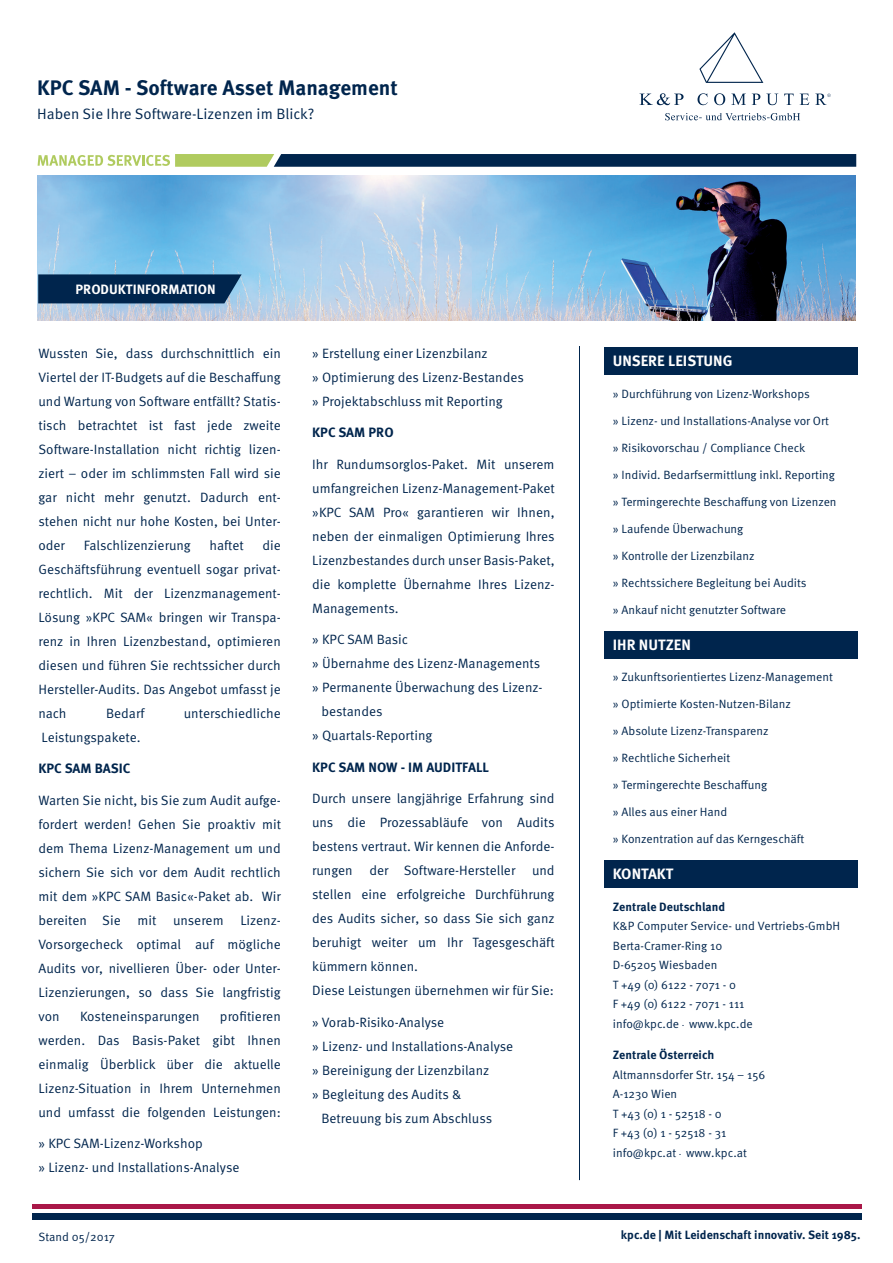
<style>
.page{position:relative;width:893px;height:1263px;background:#fff}
.page>*{position:absolute;margin:0;border:0;box-sizing:border-box;transform-origin:0 0}
.t1{font:700 21px "Meta Pro";color:#00254d}
.t2{font:15px "Meta Pro";color:#00254d}
.t3{font:700 15px "Meta Pro";color:#fff}
.t4{font:13.5px/24px "Meta Pro";color:#00254d;text-align:justify}
.t5{font:700 13.5px "Meta Pro";color:#00254d}
.t6{font:700 13.5px "Meta Pro";color:#fff}
.t7{font:12px/19.5px "Meta Pro";color:#00254d}
.t8{font:700 12px "Meta Pro";color:#00254d}
.s1{font-size:9px}
</style>
<div class="page">
<div style="left:32px;top:1213px;width:829px;height:6px;background:#00254d"></div>
<div style="left:32px;top:1204px;width:829px;height:5px;background:#a91748"></div>
<div style="left:604px;top:860px;width:253px;height:27px;background:#00254d"></div>
<div style="left:604px;top:631px;width:253px;height:27px;background:#00254d"></div>
<div style="left:604px;top:347px;width:253px;height:27px;background:#00254d"></div>
<hr style="left:579px;top:346px;width:1px;height:834px;background:#00254d">
<img style="left:38px;top:176px;width:817px;height:145px">
<svg style="left:38px;top:274px;width:204px;height:29px;background:#092e56"></svg>
<svg style="left:38px;top:154px;width:818px;height:13px;background:#405e66"></svg>
<svg style="left:639px;top:93px;width:45px;height:12px"></svg>
<svg style="left:697px;top:93px;width:11px;height:12px"></svg>
<svg style="left:714px;top:93px;width:11px;height:12px"></svg>
<svg style="left:731px;top:94px;width:15px;height:11px"></svg>
<svg style="left:752px;top:94px;width:8px;height:11px"></svg>
<svg style="left:767px;top:94px;width:10px;height:11px"></svg>
<svg style="left:784px;top:94px;width:10px;height:11px"></svg>
<svg style="left:800px;top:94px;width:9px;height:11px"></svg>
<svg style="left:815px;top:94px;width:16px;height:11px"></svg>
<svg style="left:665px;top:113px;width:135px;height:7px"></svg>
<svg style="left:699px;top:32px;width:64px;height:51px"></svg>
<h1 class="t1" style="left:37px;top:74px;width:362px">KPC SAM - Software Asset Management</h1>
<p class="t2" style="left:37px;top:104px;width:279px">Haben Sie Ihre Software-Lizenzen im Blick?</p>
<p class="t6" style="left:76px;top:280px;width:142px">PRODUKTINFORMATION</p>
<p class="t4" style="left:38px;top:341px;width:244px">Wussten Sie, dass durchschnittlich ein Viertel der IT-Budgets auf die Beschaffung und Wartung von Software entfällt? Statis&shy;tisch betrachtet ist fast jede zweite Software-Installation nicht richtig lizen&shy;ziert – oder im schlimmsten Fall wird sie gar nicht mehr genutzt. Dadurch ent&shy;stehen nicht nur hohe Kosten, bei Unter&shy;oder</p>
<p class="t4" style="left:84px;top:533px;width:109px">Falschlizenzierung</p>
<p class="t4" style="left:209px;top:533px;width:36px">haftet</p>
<p class="t4" style="left:38px;top:533px;width:244px;text-indent:224px">die Geschäftsführung eventuell sogar privat&shy;rechtlich. Mit der Lizenzmanagement-Lösung »KPC SAM« bringen wir Transpa&shy;renz in Ihren Lizenzbestand, optimieren diesen und führen Sie rechtssicher durch Hersteller-Audits. Das Angebot umfasst je nach</p>
<p class="t4" style="left:106px;top:701px;width:40px">Bedarf</p>
<p class="t4" style="left:184px;top:701px;width:98px">unterschiedliche</p>
<p class="t4" style="left:42px;top:726px;width:100px">Leistungspakete.</p>
<p class="t5" style="left:38px;top:760px;width:94px">KPC SAM BASIC</p>
<p class="t4" style="left:38px;top:788px;width:244px">Warten Sie nicht, bis Sie zum Audit aufge&shy;fordert werden! Gehen Sie proaktiv mit dem Thema Lizenz-Management um und sichern Sie sich vor dem Audit rechtlich mit dem »KPC SAM Basic«-Paket ab. Wir bereiten Sie mit unserem Lizenz-Vorsorgecheck optimal auf mögliche Audits vor, nivellieren Über- oder Unter-Lizenzierungen, so dass Sie langfristig von</p>
<p class="t4" style="left:38px;top:1005px;width:244px;text-indent:181px">profitieren werden. Das Basis-Paket gibt Ihnen einmalig Überblick über die aktuelle Lizenz-Situation in Ihrem Unternehmen und umfasst die folgenden Leistungen:</p>
<p class="t4" style="left:38px;top:1132px;width:203px">» KPC SAM-Lizenz-Workshop<br>» Lizenz- und Installations-Analyse</p>
<p class="t4" style="left:80px;top:1005px;width:121px">Kosteneinsparungen</p>
<p class="t4" style="left:312px;top:341px;width:213px;text-align:left">» Erstellung einer Lizenzbilanz<br>» Optimierung des Lizenz-Bestandes » Projektabschluss mit Reporting</p>
<p class="t5" style="left:312px;top:424px;width:83px">KPC SAM PRO</p>
<p class="t4" style="left:312px;top:452px;width:244px">Ihr Rundumsorglos-Paket. Mit unserem umfangreichen Lizenz-Management-Paket »KPC SAM Pro« garantieren wir Ihnen, neben der einmaligen Optimierung Ihres Lizenzbestandes durch unser Basis-Paket, die komplette Übernahme Ihres Lizenz-Managements.</p>
<p class="t4" style="left:312px;top:628px;width:97px">» KPC SAM Basic</p>
<p class="t4" style="left:312px;top:652px;width:230px">» Übernahme des Lizenz-Managements</p>
<p class="t4" style="left:312px;top:676px;width:232px">» Permanente Überwachung des Lizenz-</p>
<p class="t4" style="left:322px;top:700px;width:63px">bestandes</p>
<p class="t4" style="left:312px;top:724px;width:122px">» Quartals-Reporting</p>
<p class="t5" style="left:312px;top:758px;width:178px">KPC SAM NOW - IM AUDITFALL</p>
<p class="t4" style="left:312px;top:787px;width:244px;text-align:left">Durch unsere langjährige Erfahrung sind uns die Prozessabläufe von Audits bestens vertraut. Wir kennen die Anforde&shy;rungen der Software-Hersteller und stellen eine erfolgreiche Durchführung des Audits sicher, so dass Sie sich ganz beruhigt weiter um Ihr Tagesgeschäft kümmern können.<br>Diese Leistungen übernehmen wir für Sie:</p>
<p class="t4" style="left:312px;top:1010px;width:134px">» Vorab-Risiko-Analyse</p>
<p class="t4" style="left:312px;top:1034px;width:203px">» Lizenz- und Installations-Analyse</p>
<p class="t4" style="left:312px;top:1058px;width:179px">» Bereinigung der Lizenzbilanz</p>
<p class="t4" style="left:312px;top:1082px;width:151px">» Begleitung des Audits &amp;</p>
<p class="t4" style="left:322px;top:1106px;width:172px">Betreuung bis zum Abschluss</p>
<p class="t3" style="left:613px;top:351px;width:121px">UNSERE LEISTUNG</p>
<p class="t7" style="left:613px;top:384px;width:198px">» Durchführung von Lizenz-Workshops</p>
<p class="t7" style="left:613px;top:411px;width:218px">» Lizenz- und Installations-Analyse vor Ort</p>
<p class="t7" style="left:613px;top:438px;width:194px">» Risikovorschau / Compliance Check</p>
<p class="t7" style="left:613px;top:465px;width:224px">» Individ. Bedarfsermittlung inkl. Reporting</p>
<p class="t7" style="left:613px;top:492px;width:225px">» Termingerechte Beschaffung von Lizenzen</p>
<p class="t7" style="left:613px;top:519px;width:132px">» Laufende Überwachung</p>
<p class="t7" style="left:613px;top:546px;width:143px">» Kontrolle der Lizenzbilanz</p>
<p class="t7" style="left:613px;top:573px;width:195px">» Rechtssichere Begleitung bei Audits</p>
<p class="t7" style="left:613px;top:600px;width:175px">» Ankauf nicht genutzter Software</p>
<p class="t3" style="left:613px;top:635px;width:80px">IHR NUTZEN</p>
<p class="t7" style="left:613px;top:668px;width:222px">» Zukunftsorientiertes Lizenz-Management</p>
<p class="t7" style="left:613px;top:695px;width:180px">» Optimierte Kosten-Nutzen-Bilanz</p>
<p class="t7" style="left:613px;top:722px;width:157px">» Absolute Lizenz-Transparenz</p>
<p class="t7" style="left:613px;top:749px;width:119px">» Rechtliche Sicherheit</p>
<p class="t7" style="left:613px;top:776px;width:156px">» Termingerechte Beschaffung</p>
<p class="t7" style="left:613px;top:803px;width:116px">» Alles aus einer Hand</p>
<p class="t7" style="left:613px;top:830px;width:193px">» Konzentration auf das Kerngeschäft</p>
<p class="t3" style="left:613px;top:864px;width:62px">KONTAKT</p>
<p class="t8" style="left:613px;top:899px;width:114px">Zentrale Deutschland</p>
<p class="t7" style="left:613px;top:917px;width:229px">K&amp;P Computer Service- und Vertriebs-GmbH<br>Berta-Cramer-Ring 10<br>D-65205 Wiesbaden<br>T +49 (0) 6122 - 7071 - 0<br>F +49 (0) 6122 - 7071 - 111<br>info@kpc.de <span class="s1">·</span> www.kpc.de</p>
<p class="t8" style="left:613px;top:1047px;width:103px">Zentrale Österreich</p>
<p class="t7" style="left:613px;top:1065px;width:154px">Altmannsdorfer Str. 154 – 156<br>A-1230 Wien<br>T +43 (0) 1 - 52518 - 0<br>F +43 (0) 1 - 52518 - 31 info@kpc.at <span class="s1">·</span> www.kpc.at</p>
<p class="t7" style="left:38px;top:1227px;width:78px">Stand 05/2017</p>
<p class="t8" style="left:621px;top:1227px;width:241px">kpc.de | Mit Leidenschaft innovativ. Seit 1985.</p>
</div>
